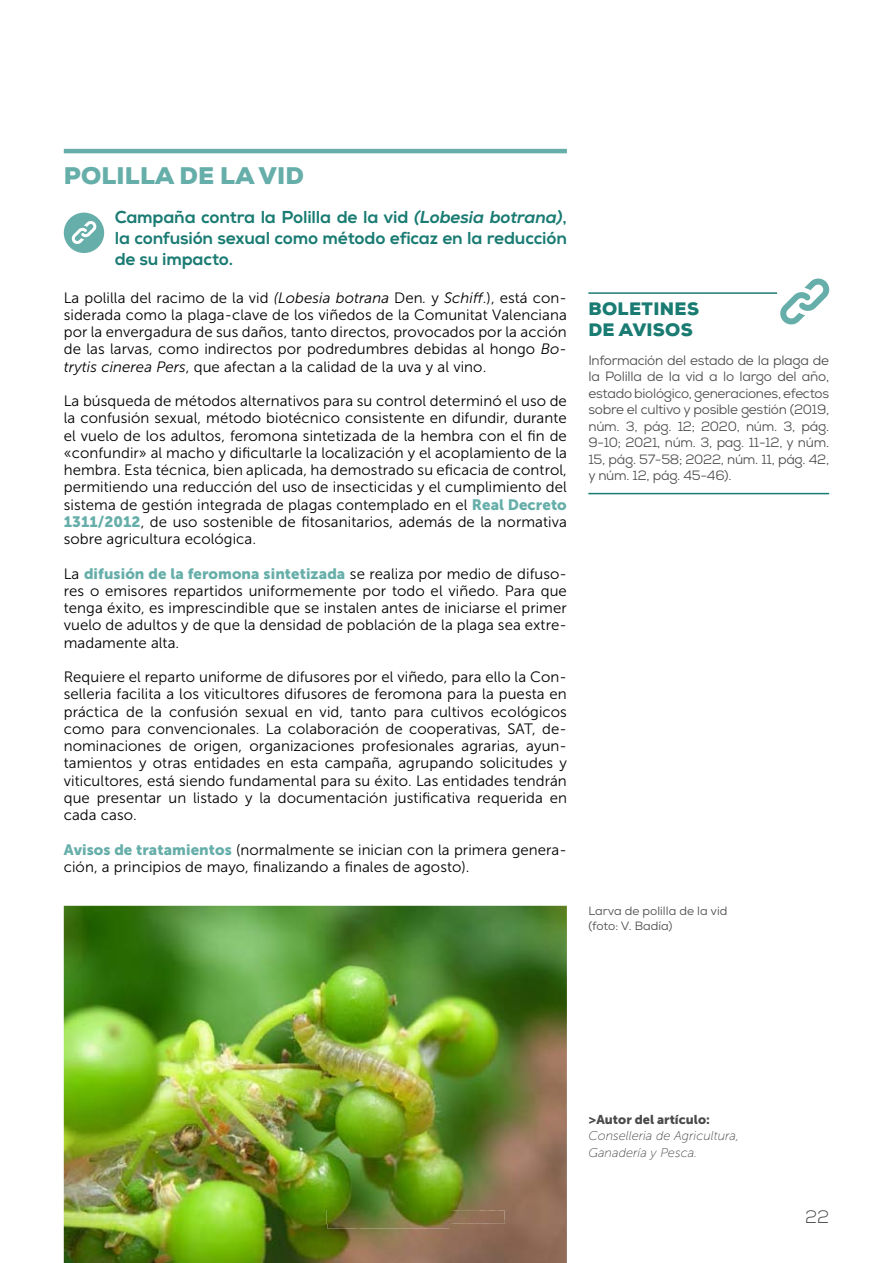
<style>
.page{position:relative;width:893px;height:1263px;background:#fff}
.page>*{position:absolute;margin:0;border:0;box-sizing:border-box;transform-origin:0 0}
.t1{font:900 24px "Nexa";letter-spacing:.01em;color:#66aea9}
.t2{font:900 18px/20.7px "Nexa";letter-spacing:.02em;color:#197b72}
.t3{font:300 18px "Nexa";color:#4a4a49}
.t4{font:800 17.25px/20.7px "Nexa";letter-spacing:-.01em;color:#197b72;text-align:justify}
.t5{font:15px/17.2px "Museo Sans 300";letter-spacing:.005em;color:#000;text-align:justify}
.t6{font:15px "Museo Sans 900";letter-spacing:.005em;color:#66aea9}
.t7{font:13.5px/16.5px "Nexa";letter-spacing:-.02em;color:#4a4a49;text-align:justify}
.t8{font:italic 12.75px/16.5px "Museo Sans 100";color:#4a4a49}
.t9{font:12.75px "Museo Sans 900";color:#4a4a49}
.t10{font:12px/15px "Nexa";color:#4a4a49}
.s1{font-style:italic}
.s2{font-family:"Museo Sans 900";color:#66aea9}
.s3{font-family:"Museo Sans 300";color:#000}
</style>
<div class="page">
<hr style="left:64px;top:149px;width:503px;height:4px;background:#66aea9">
<img style="left:64px;top:906px;width:503px;height:357px">
<img style="left:327px;top:1224px;width:122px;height:4px">
<img style="left:65px;top:1210px;width:22px;height:13px">
<img style="left:326px;top:1210px;width:179px;height:14px">
<img style="left:327px;top:1210px;width:122px;height:14px">
<hr style="left:588px;top:292px;width:189px;height:2px;background:#197b72">
<hr style="left:588px;top:493px;width:241px;height:1px;background:#197b72">
<svg style="left:780px;top:279px;width:49px;height:45px"></svg>
<div style="left:64px;top:213px;width:40px;height:40px;background:#66aea9;border-radius:50%"></div>
<svg style="left:71px;top:221px;width:25px;height:23px"></svg>
<h1 class="t1" style="left:64px;top:160px;width:242px">POLILLA DE LA VID</h1>
<p class="t4" style="left:115px;top:207px;width:454px">Campaña contra la Polilla de la vid <span class="s1">(Lobesia botrana)</span>, la confusión sexual como método eficaz en la reducción de su impacto.</p>
<p class="t5" style="left:64px;top:289px;width:505px">La polilla del racimo de la vid <span class="s1">(Lobesia botrana</span> Den<span class="s1">.</span> y <span class="s1">Schiff</span>.), está con&shy;siderada como la plaga-clave de los viñedos de la Comunitat Valenciana por la envergadura de sus daños, tanto directos, provocados por la acción de las larvas, como indirectos por podredumbres debidas al hongo <span class="s1">Bo&shy;trytis cinerea Pers</span>, que afectan a la calidad de la uva y al vino.</p>
<p class="t5" style="left:64px;top:392px;width:505px">La búsqueda de métodos alternativos para su control determinó el uso de la confusión sexual, método biotécnico consistente en difundir, durante el vuelo de los adultos, feromona sintetizada de la hembra con el fin de «confundir» al macho y dificultarle la localización y el acoplamiento de la hembra. Esta técnica, bien aplicada, ha demostrado su eficacia de control, permitiendo una reducción del uso de insecticidas y el cumplimiento del sistema de gestión integrada de plagas contemplado en el <span class="s2">Real Decreto 1311/2012</span>, de uso sostenible de fitosanitarios, además de la normativa sobre agricultura ecológica.</p>
<p class="t6" style="left:64px;top:565px;width:505px"><span class="s3">La</span> difusión de la feromona sintetizada <span class="s3">se realiza por medio de difuso-</span></p>
<p class="t5" style="left:64px;top:582px;width:505px">res o emisores repartidos uniformemente por todo el viñedo. Para que tenga éxito, es imprescindible que se instalen antes de iniciarse el primer vuelo de adultos y de que la densidad de población de la plaga sea extre&shy;madamente alta.</p>
<p class="t5" style="left:64px;top:668px;width:505px">Requiere el reparto uniforme de difusores por el viñedo, para ello la Con&shy;selleria facilita a los viticultores difusores de feromona para la puesta en práctica de la confusión sexual en vid, tanto para cultivos ecológicos como para convencionales. La colaboración de cooperativas, SAT, de&shy;nominaciones de origen, organizaciones profesionales agrarias, ayun&shy;tamientos y otras entidades en esta campaña, agrupando solicitudes y viticultores, está siendo fundamental para su éxito. Las entidades tendrán que presentar un listado y la documentación justificativa requerida en cada caso.</p>
<p class="t5" style="left:64px;top:841px;width:505px"><span class="s2">Avisos de tratamientos</span> (normalmente se inician con la primera genera&shy;ción, a principios de mayo, finalizando a finales de agosto).</p>
<p class="t2" style="left:588px;top:298px;width:112px">BOLETINES<br>DE AVISOS</p>
<p class="t7" style="left:588px;top:352px;width:242px">Información del estado de la plaga de la Polilla de la vid a lo largo del año, estado biológico, generaciones, efectos sobre el cultivo y posible gestión (2019, núm. 3, pág. 12; 2020, núm. 3, pág.<br>9-10; 2021, núm. 3, pag. 11-12, y núm.<br>15, pág. 57-58; 2022, núm. 11, pág. 42, y núm. 12, pág. 45-46).</p>
<p class="t10" style="left:588px;top:903px;width:140px">Larva de polilla de la vid (foto: V. Badía)</p>
<p class="t9" style="left:588px;top:1112px;width:123px">&gt;Autor del artículo:</p>
<p class="t8" style="left:588px;top:1128px;width:152px">Conselleria de Agricultura,<br>Ganadería y Pesca.</p>
<p class="t3" style="left:805px;top:1206px;width:26px">22</p>
</div>
